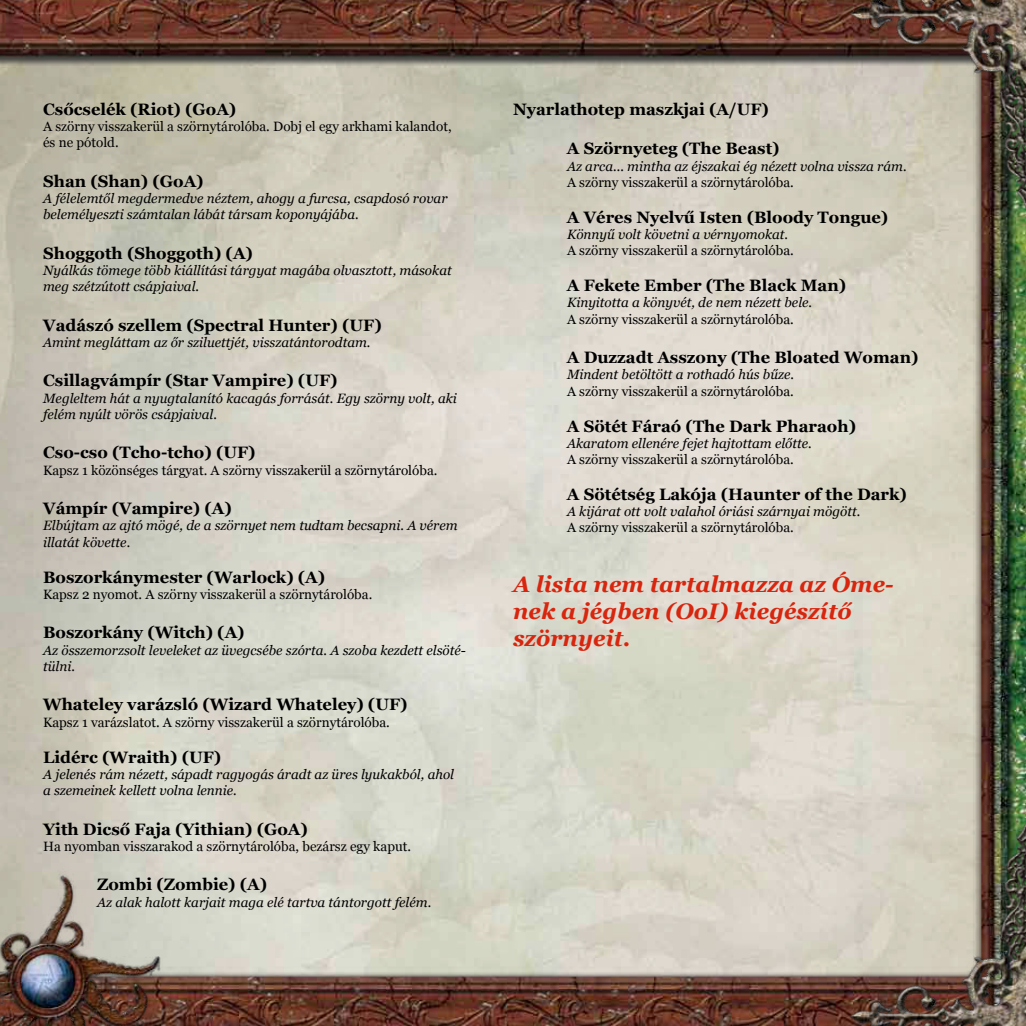
<style>
.page{position:relative;width:1026px;height:1026px;background:#fff}
.page>*{position:absolute;margin:0;border:0;box-sizing:border-box;transform-origin:0 0}
.t1{font:italic 700 22.5px/27px "Georgia";color:#d8250e}
.t2{font:700 16.5px "Georgia";color:#000}
.t3{font:italic 13.5px/16.2px "Georgia";color:#000}
.t4{font:13.5px/16.2px "Georgia";color:#000}
</style>
<div class="page">
<img style="left:0;top:0;width:913px;height:1026px">
<img style="left:913px;top:242px;width:113px;height:547px">
<img style="left:826px;top:0;width:200px;height:242px">
<img style="left:826px;top:789px;width:200px;height:237px">
<img style="left:0;top:861px;width:188px;height:165px">
<p class="t2" style="left:43px;top:98px;width:195px">Csőcselék (Riot) (GoA)</p>
<p class="t4" style="left:43px;top:118px;width:410px">A szörny visszakerül a szörnytárolóba. Dobj el egy arkhami kalandot, és ne pótold.</p>
<p class="t2" style="left:43px;top:170px;width:162px">Shan (Shan) (GoA)</p>
<p class="t3" style="left:43px;top:190px;width:406px">A félelemtől megdermedve néztem, ahogy a furcsa, csapdosó rovar belemélyeszti számtalan lábát társam koponyájába.</p>
<p class="t2" style="left:43px;top:242px;width:211px">Shoggoth (Shoggoth) (A)</p>
<p class="t3" style="left:43px;top:262px;width:410px">Nyálkás tömege több kiállítási tárgyat magába olvasztott, másokat meg szétzútott csápjaival.</p>
<p class="t2" style="left:43px;top:314px;width:340px">Vadászó szellem (Spectral Hunter) (UF)</p>
<p class="t3" style="left:43px;top:334px;width:329px">Amint megláttam az őr sziluettjét, visszatántorodtam.</p>
<p class="t2" style="left:43px;top:370px;width:296px">Csillagvámpír (Star Vampire) (UF)</p>
<p class="t3" style="left:43px;top:390px;width:415px">Megleltem hát a nyugtalanító kacagás forrását. Egy szörny volt, aki felém nyúlt vörös csápjaival.</p>
<p class="t2" style="left:43px;top:442px;width:214px">Cso-cso (Tcho-tcho) (UF)</p>
<p class="t4" style="left:43px;top:462px;width:396px">Kapsz 1 közönséges tárgyat. A szörny visszakerül a szörnytárolóba.</p>
<p class="t2" style="left:43px;top:498px;width:190px">Vámpír (Vampire) (A)</p>
<p class="t3" style="left:43px;top:518px;width:416px">Elbújtam az ajtó mögé, de a szörnyet nem tudtam becsapni. A vérem illatát követte.</p>
<p class="t2" style="left:43px;top:566px;width:284px">Boszorkánymester (Warlock) (A)</p>
<p class="t4" style="left:43px;top:586px;width:331px">Kapsz 2 nyomot. A szörny visszakerül a szörnytárolóba.</p>
<p class="t2" style="left:43px;top:622px;width:203px">Boszorkány (Witch) (A)</p>
<p class="t3" style="left:43px;top:642px;width:424px">Az összemorzsolt leveleket az üvegcsébe szórta. A szoba kezdett elsöté&shy;tülni.</p>
<p class="t2" style="left:43px;top:694px;width:366px">Whateley varázsló (Wizard Whateley) (UF)</p>
<p class="t4" style="left:43px;top:714px;width:348px">Kapsz 1 varázslatot. A szörny visszakerül a szörnytárolóba.</p>
<p class="t2" style="left:43px;top:746px;width:180px">Lidérc (Wraith) (UF)</p>
<p class="t3" style="left:43px;top:766px;width:413px">A jelenés rám nézett, sápadt ragyogás áradt az üres lyukakból, ahol a szemeinek kellett volna lennie.</p>
<p class="t2" style="left:43px;top:818px;width:266px">Yith Dicső Faja (Yithian) (GoA)</p>
<p class="t4" style="left:43px;top:838px;width:370px">Ha nyomban visszarakod a szörnytárolóba, bezársz egy kaput.</p>
<p class="t2" style="left:97px;top:874px;width:172px">Zombi (Zombie) (A)</p>
<p class="t3" style="left:97px;top:894px;width:336px">Az alak halott karjait maga elé tartva tántorgott felém.</p>
<p class="t2" style="left:513px;top:98px;width:257px">Nyarlathotep maszkjai (A/UF)</p>
<p class="t2" style="left:567px;top:138px;width:214px">A Szörnyeteg (The Beast)</p>
<p class="t3" style="left:567px;top:158px;width:341px">Az arca... mintha az éjszakai ég nézett volna vissza rám.</p>
<p class="t4" style="left:567px;top:174px;width:228px">A szörny visszakerül a szörnytárolóba.</p>
<p class="t2" style="left:567px;top:206px;width:323px">A Véres Nyelvű Isten (Bloody Tongue)</p>
<p class="t3" style="left:567px;top:226px;width:223px">Könnyű volt követni a vérnyomokat.</p>
<p class="t4" style="left:567px;top:243px;width:228px">A szörny visszakerül a szörnytárolóba.</p>
<p class="t2" style="left:567px;top:275px;width:281px">A Fekete Ember (The Black Man)</p>
<p class="t3" style="left:567px;top:295px;width:247px">Kinyitotta a könyvét, de nem nézett bele.</p>
<p class="t4" style="left:567px;top:311px;width:228px">A szörny visszakerül a szörnytárolóba.</p>
<p class="t2" style="left:567px;top:347px;width:353px">A Duzzadt Asszony (The Bloated Woman)</p>
<p class="t3" style="left:567px;top:367px;width:229px">Mindent betöltött a rothadó hús bűze.</p>
<p class="t4" style="left:567px;top:383px;width:228px">A szörny visszakerül a szörnytárolóba.</p>
<p class="t2" style="left:567px;top:415px;width:291px">A Sötét Fáraó (The Dark Pharaoh)</p>
<p class="t3" style="left:567px;top:435px;width:246px">Akaratom ellenére fejet hajtottam előtte.</p>
<p class="t4" style="left:567px;top:452px;width:228px">A szörny visszakerül a szörnytárolóba.</p>
<p class="t2" style="left:567px;top:484px;width:341px">A Sötétség Lakója (Haunter of the Dark)</p>
<p class="t3" style="left:567px;top:504px;width:295px">A kijárat ott volt valahol óriási szárnyai mögött.</p>
<p class="t4" style="left:567px;top:520px;width:228px">A szörny visszakerül a szörnytárolóba.</p>
<h1 class="t1" style="left:513px;top:571px;width:382px">A lista nem tartalmazza az Óme&shy;nek a jégben (OoI) kiegészítő szörnyeit.</h1>
</div>
